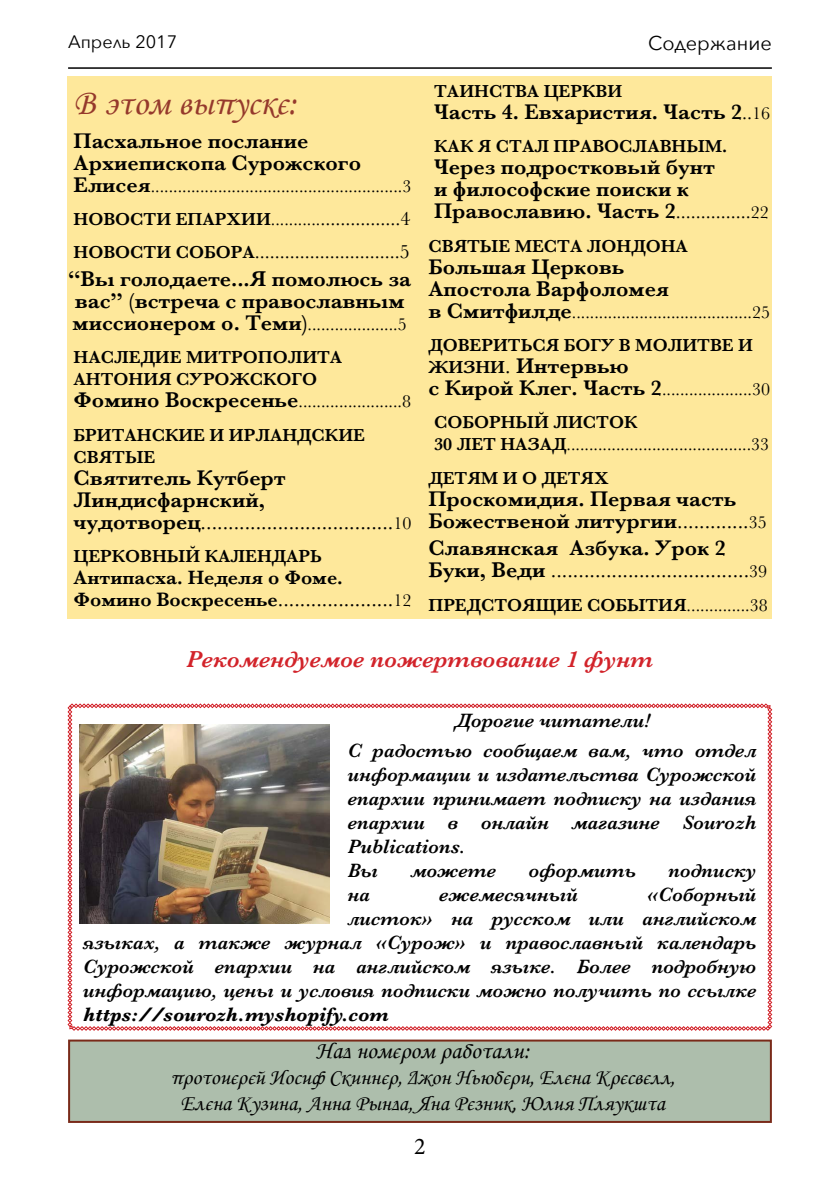
<style>
.page{position:relative;width:840px;height:1191px;background:#fff}
.page>*{position:absolute;margin:0;border:0;box-sizing:border-box;transform-origin:0 0}
.t1{font:36px "NK Monotype Corsiva";color:#95392c}
.t2{font:italic 600 24px "Baskerville";color:#d2232a}
.t3{font:24px "NK Monotype Corsiva";color:#000}
.t4{font:24px "Minion Pro";color:#000}
.t5{font:600 22px/22px "Baskerville";color:#000}
.t6{font:22px/22px "Baskerville";color:#000}
.t7{font:22px/26px "NK Monotype Corsiva";color:#000;text-align:center}
.t8{font:italic 600 20px/24px "Baskerville";color:#000;text-align:center}
.t9{font:20px/33.4px "Baskerville";color:#000;text-align:right}
.t10{font:italic 700 20px "Baskerville";color:#000}
.t11{font:600 20px "Baskerville";color:#000}
.t12{font:20px "Avenir Next";color:#000}
.t13{font:18px/33.4px "Baskerville";color:#000}
.t14{font:600 18px/22px "Baskerville";color:#000}
.t15{font:600 18px "Baskerville";letter-spacing:.145em;color:#000}
.t16{font:18px "Avenir Next";color:#000}
.s1{font-weight:600;font-size:22px}
.s2{font-weight:600}
.s3{font-weight:400;font-size:20px}
.s4{font-weight:400;font-size:18px}
.s5{font-weight:600;font-size:18px}
.s6{font-size:18px}
.s7{font-weight:400}
.s8{font-weight:600;font-size:20px}
</style>
<div class="page">
<hr style="left:68px;top:67px;width:703px;height:2px;background:#000">
<div style="left:68px;top:76px;width:703px;height:543px;background:#fee89b"></div>
<svg style="left:68px;top:703px;width:703px;height:327px"></svg>
<div style="left:69px;top:1040px;width:701px;height:82px;background:#adbeac"></div>
<div style="left:68px;top:1039px;width:703px;height:84px;border:2px solid #792a19"></div>
<img style="left:79px;top:724px;width:250px;height:199px">
<p class="t16" style="left:68px;top:26px;width:110px">Апрель 2017</p>
<p class="t12" style="left:647px;top:26px;width:125px">Содержание</p>
<h1 class="t1" style="left:74px;top:81px;width:225px">В этом выпуске:</h1>
<p class="t5" style="left:74px;top:129px;width:289px">Пасхальное послание<br>Архиепископа Сурожского</p>
<p class="t13" style="left:74px;top:169px;width:339px"><span class="s1">Елисея</span>........................................................3 <span class="s2">новости епа</span></p>
<p class="t14" style="left:434px;top:80px;width:189px">таинс тва церкви</p>
<p class="t5" style="left:434px;top:101px;width:337px">Часть 4. Евхаристия. Часть 2<span class="s3">..</span><span class="s4">16</span></p>
<p class="t15" style="left:434px;top:134px;width:294px">как я с тал православным.</p>
<p class="t5" style="left:434px;top:156px;width:336px">Через подростковый бунт<br>и философские поиски к<br>Православию. Часть 2<span class="s3">...............</span><span class="s4">22</span></p>
<p class="t14" style="left:428px;top:235px;width:258px">Святые мес та Лондона</p>
<p class="t5" style="left:428px;top:255px;width:242px">Большая Церковь<br>Апостола Bарфоломея</p>
<p class="t13" style="left:428px;top:295px;width:343px"><span class="s1">в Смитфилде</span>........................................25<br><span class="s2">ДОВ</span></p>
<p class="t9" style="left:74px;top:202px;width:338px"><span class="s5">рхии</span><span class="s6">...........</span>................4<br><span class="s5">новости собора</span>.............................5</p>
<p class="t5" style="left:68px;top:268px;width:344px">“Вы голодаете...Я помолюсь за вас” (встреча с православным</p>
<p class="t13" style="left:73px;top:308px;width:335px"><span class="s1">миссионером о. Теми)</span>....................5<br><span class="s2">НАследие митрополита</span></p>
<p class="t13" style="left:74px;top:369px;width:339px;line-height:22px"><span class="s2">антония сурожского<br></span><span class="s1">Фомино Воскресенье</span>.......................8</p>
<p class="t14" style="left:74px;top:424px;width:290px">Британс кие и Ирландс кие<br>Святые</p>
<p class="t5" style="left:74px;top:466px;width:339px">Святитель Кутберт<br>Линдисфарнский, чудотворец<span class="s7">...................................</span><span class="s4">10</span></p>
<p class="t14" style="left:74px;top:545px;width:249px">церковный календарь</p>
<p class="t11" style="left:74px;top:563px;width:270px">Антипасха. Неделя о Фоме.</p>
<p class="t6" style="left:74px;top:588px;width:339px"><span class="s8">Фомино Воскресенье</span>.....................<span class="s6">12</span></p>
<p class="t14" style="left:469px;top:334px;width:26px">ЕРИТЬ</p>
<p class="t14" style="left:532px;top:334px;width:45px">СЯ БОГУ</p>
<p class="t14" style="left:618px;top:334px;width:32px">В МОЛИТВ</p>
<p class="t14" style="left:721px;top:334px;width:32px">Е И</p>
<p class="t5" style="left:428px;top:355px;width:202px"><span class="s6">ЖИЗНИ</span> <span class="s7">.</span> Интервью</p>
<p class="t13" style="left:434px;top:373px;width:337px;text-indent:-6px"><span class="s1">с Кирой Клег. Часть 2</span>....................30<br><span class="s2">Соборный листок</span></p>
<p class="t14" style="left:434px;top:433px;width:95px">30 лет наза</p>
<p class="t13" style="left:428px;top:428px;width:342px;text-indent:124px"><span class="s2">д</span>.........................................33<br><span class="s2">Детям и о детях</span></p>
<p class="t5" style="left:428px;top:487px;width:339px">Проскомидия. Первая часть<br>Божественой литургии<span class="s7">.............</span><span class="s4">35</span></p>
<p class="t6" style="left:428px;top:537px;width:340px"><span class="s2">Славянская Азбука. Урок 2<br>Буки, Веди</span> ....................................<span class="s6">39</span></p>
<p class="t14" style="left:428px;top:594px;width:340px">предстоящие события<span class="s7">..............38</span></p>
<p class="t2" style="left:186px;top:643px;width:468px">Рекомендуемое пожертвование 1 фунт</p>
<p class="t8" style="left:347px;top:706px;width:410px;line-height:29.6px">Дорогие читатели!<br>С радостью сообщаем вам, что отдел</p>
<p class="t8" style="left:347px;top:762px;width:410px;text-align:left">информации и издательства Сурожской епархии принимает подписку на издания епархии в онлайн магазине Sourozh<br>Publications.<br>Вы</p>
<p class="t8" style="left:410px;top:858px;width:87px">можете</p>
<p class="t8" style="left:528px;top:858px;width:108px">оформить</p>
<p class="t8" style="left:668px;top:858px;width:89px">подписку</p>
<p class="t8" style="left:83px;top:882px;width:674px;text-align:right">«Соборный<br>листок» на русском или английском<br>языках, а также журнал «Сурож» и православный календарь Сурожской епархии на английском языке. Более подробную информацию, цены и условия подписки можно получить по ссылке</p>
<p class="t10" style="left:83px;top:1000px;width:306px">https://sourozh.myshopify.com</p>
<p class="t3" style="left:315px;top:1036px;width:215px">Над номером работали:</p>
<p class="t7" style="left:170px;top:1064px;width:506px">протоиерей Иосиф Скиннер, Джон Ньюбери, Елена Кресвелл,<br>Елена Кузина, Анна Рында, Яна Резник, Юлия Пляукшта</p>
<p class="t8" style="left:347px;top:882px;width:24px">на</p>
<p class="t8" style="left:439px;top:882px;width:140px">ежемесячный</p>
<p class="t4" style="left:414px;top:1130px;width:13px">2</p>
</div>
